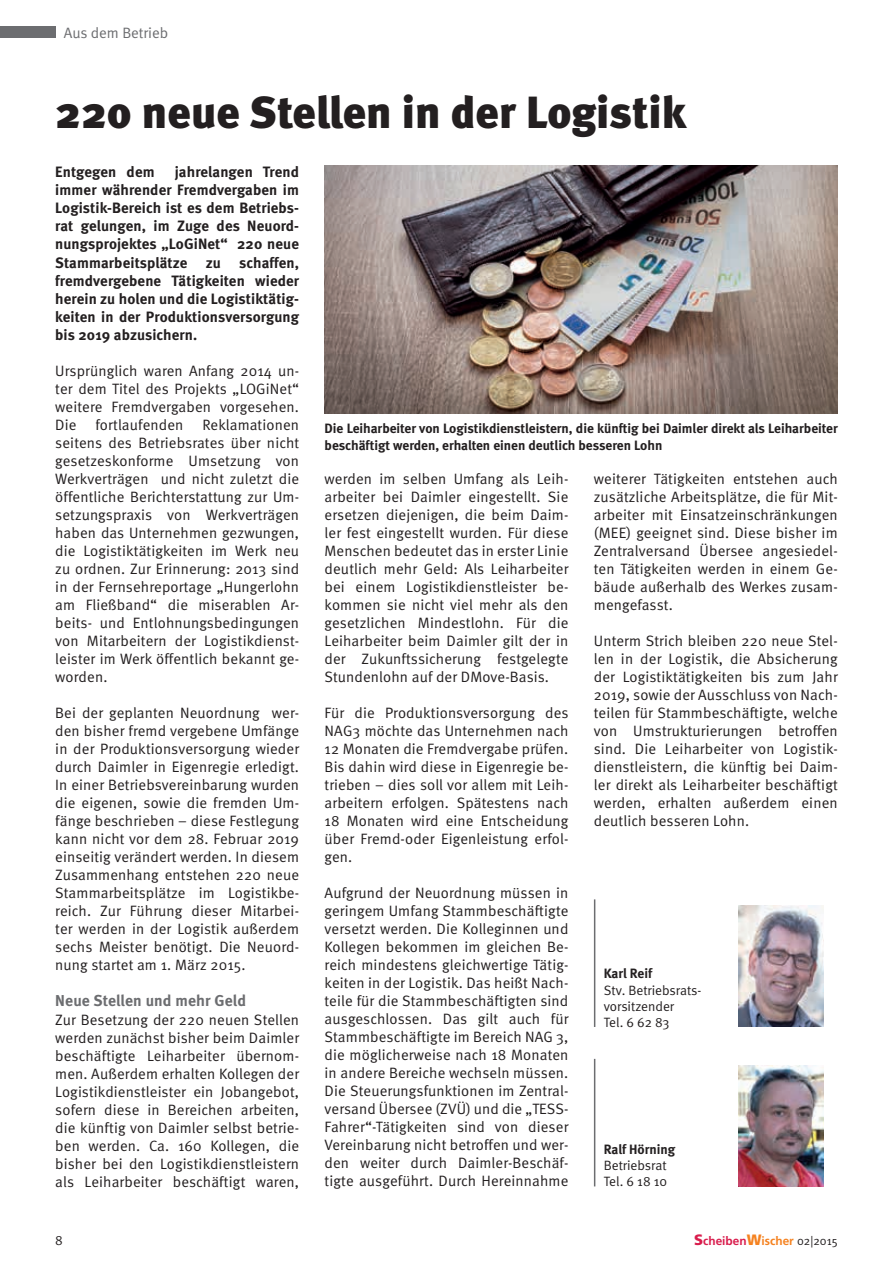
<style>
.page{position:relative;width:893px;height:1263px;background:#fff}
.page>*{position:absolute;margin:0;border:0;box-sizing:border-box;transform-origin:0 0}
.t1{font:900 45px "Meta";color:#231f20}
.t2{font:700 15.75px "Meta";letter-spacing:.01em;color:#6c6d70}
.t3{font:15px/18px "Meta Normal";letter-spacing:.01em;color:#231f20;text-align:justify}
.t4{font:700 15px/18px "Meta";letter-spacing:.01em;color:#231f20;text-align:justify}
.t5{font:15px "Meta Normal";color:#6c6d70}
.t6{font:700 13.5px/16.2px "Meta";color:#231f20}
.t7{font:13.5px/16.2px "Meta Normal";color:#231f20}
.t8{font:700 12px "Frutiger";color:#d91d4d}
.s1{font-weight:900;font-size:15px}
.s2{font-weight:900;font-size:15px;color:#f58220}
.s3{color:#f58220}
.s4{font-family:"Meta Normal";font-weight:400;color:#231f20}
</style>
<div class="page">
<div style="left:0;top:26px;width:55px;height:12px;background:#6c6d70"></div>
<img style="left:738px;top:906px;width:85px;height:121px">
<hr style="left:594px;top:899px;width:1px;height:128px;background:#6c6d70">
<img style="left:738px;top:1065px;width:85px;height:121px">
<hr style="left:594px;top:1059px;width:1px;height:127px;background:#6c6d70">
<img style="left:325px;top:166px;width:513px;height:248px">
<p class="t5" style="left:64px;top:24px;width:106px">Aus dem Betrieb</p>
<h1 class="t1" style="left:55px;top:85px;width:633px">220 neue Stellen in der Logistik</h1>
<p class="t4" style="left:55px;top:163px;width:245px;text-indent:120px">jahrelangen Trend immer währender Fremdvergaben im Logistik-Bereich ist es dem Betriebs&shy;rat gelungen, im Zuge des Neuord&shy;nungsprojektes „LoGiNet“ 220 neue Stammarbeitsplätze zu schaffen, fremdvergebene Tätigkeiten wieder herein zu holen und die Logistiktätig&shy;keiten in der Produktionsversorgung bis 2019 abzusichern.</p>
<p class="t3" style="left:55px;top:361px;width:245px">Ursprünglich waren Anfang 2014 un&shy;ter dem Titel des Projekts „LOGiNet“ weitere Fremdvergaben vorgesehen.<br>Die</p>
<p class="t4" style="left:55px;top:163px;width:101px">Entgegen dem</p>
<p class="t3" style="left:55px;top:415px;width:245px;text-indent:147px">Reklamationen seitens des Betriebsrates über nicht gesetzeskonforme Umsetzung von Werkverträgen und nicht zuletzt die öffentliche Berichterstattung zur Um&shy;setzungspraxis von Werkverträgen haben das Unternehmen gezwungen, die Logistiktätigkeiten im Werk neu zu ordnen. Zur Erinnerung: 2013 sind in der Fernsehreportage „Hungerlohn am Fließband“ die miserablen Ar&shy;beits- und Entlohnungsbedingungen von Mitarbeitern der Logistikdienst&shy;leister im Werk öffentlich bekannt ge&shy;worden.</p>
<p class="t3" style="left:55px;top:703px;width:245px">Bei der geplanten Neuordnung wer&shy;den bisher fremd vergebene Umfänge in der Produktionsversorgung wieder durch Daimler in Eigenregie erledigt.<br>In einer Betriebsvereinbarung wurden die eigenen, sowie die fremden Um&shy;fänge beschrieben – diese Festlegung kann nicht vor dem 28. Februar 2019 einseitig verändert werden. In diesem Zusammenhang entstehen 220 neue Stammarbeitsplätze im Logistikbe&shy;reich. Zur Führung dieser Mitarbei&shy;ter werden in der Logistik außerdem sechs Meister benötigt. Die Neuord&shy;nung startet am 1. März 2015.</p>
<p class="t2" style="left:55px;top:992px;width:192px">Neue Stellen und mehr Geld</p>
<p class="t3" style="left:55px;top:1010px;width:245px">Zur Besetzung der 220 neuen Stellen werden zunächst bisher beim Daimler beschäftigte Leiharbeiter übernom&shy;men. Außerdem erhalten Kollegen der Logistikdienstleister ein Jobangebot, sofern diese in Bereichen arbeiten, die künftig von Daimler selbst betrie&shy;ben werden. Ca. 160 Kollegen, die bisher bei den Logistikdienstleistern als Leiharbeiter beschäftigt waren,</p>
<p class="t3" style="left:95px;top:415px;width:89px">fortlaufenden</p>
<p class="t6" style="left:325px;top:420px;width:515px">Die Leiharbeiter von Logistikdienstleistern, die künftig bei Daimler direkt als Leiharbeiter beschäftigt werden, erhalten einen deutlich besseren Lohn</p>
<p class="t3" style="left:325px;top:469px;width:245px">werden im selben Umfang als Leih&shy;arbeiter bei Daimler eingestellt. Sie ersetzen diejenigen, die beim Daim&shy;ler fest eingestellt wurden. Für diese Menschen bedeutet das in erster Linie deutlich mehr Geld: Als Leiharbeiter bei einem Logistikdienstleister be&shy;kommen sie nicht viel mehr als den gesetzlichen Mindestlohn. Für die Leiharbeiter beim Daimler gilt der in der Zukunftssicherung festgelegte Stundenlohn auf der DMove-Basis.</p>
<p class="t3" style="left:325px;top:703px;width:245px">Für die Produktionsversorgung des NAG3 möchte das Unternehmen nach 12 Monaten die Fremdvergabe prüfen.<br>Bis dahin wird diese in Eigenregie be&shy;trieben – dies soll vor allem mit Leih&shy;arbeitern erfolgen. Spätestens nach 18 Monaten wird eine Entscheidung über Fremd-oder Eigenleistung erfol&shy;gen.</p>
<p class="t3" style="left:325px;top:883px;width:245px">Aufgrund der Neuordnung müssen in geringem Umfang Stammbeschäftigte versetzt werden. Die Kolleginnen und Kollegen bekommen im gleichen Be&shy;reich mindestens gleichwertige Tätig&shy;keiten in der Logistik. Das heißt Nach&shy;teile für die Stammbeschäftigten sind ausgeschlossen. Das gilt auch für Stammbeschäftigte im Bereich NAG 3, die möglicherweise nach 18 Monaten in andere Bereiche wechseln müssen.<br>Die Steuerungsfunktionen im Zentral&shy;versand Übersee (ZVÜ) und die „TESS-Fahrer“-Tätigkeiten sind von dieser Vereinbarung nicht betroffen und wer&shy;den weiter durch Daimler-Beschäf&shy;tigte ausgeführt. Durch Hereinnahme</p>
<p class="t3" style="left:594px;top:469px;width:245px">weiterer Tätigkeiten entstehen auch zusätzliche Arbeitsplätze, die für Mit&shy;arbeiter mit Einsatzeinschränkungen (MEE) geeignet sind. Diese bisher im Zentralversand Übersee angesiedel&shy;ten Tätigkeiten werden in einem Ge&shy;bäude außerhalb des Werkes zusam&shy;mengefasst.</p>
<p class="t3" style="left:594px;top:631px;width:245px">Unterm Strich bleiben 220 neue Stel&shy;len in der Logistik, die Absicherung der Logistiktätigkeiten bis zum Jahr 2019, sowie der Ausschluss von Nach&shy;teilen für Stammbeschäftigte, welche von Umstrukturierungen betroffen sind. Die Leiharbeiter von Logistik&shy;dienstleistern, die künftig bei Daim&shy;ler direkt als Leiharbeiter beschäftigt werden, erhalten außerdem einen deutlich besseren Lohn.</p>
<p class="t6" style="left:604px;top:965px;width:50px">Karl Reif</p>
<p class="t7" style="left:604px;top:982px;width:99px">Stv. Betriebsrats&shy;vorsitzender<br>Tel. 6 62 83</p>
<p class="t6" style="left:604px;top:1141px;width:73px">Ralf Hörning</p>
<p class="t7" style="left:604px;top:1157px;width:65px">Betriebsrat<br>Tel. 6 18 10</p>
<p class="t7" style="left:55px;top:1232px;width:9px">8</p>
<p class="t8" style="left:694px;top:1234px;width:145px"><span class="s1">S</span>cheiben<span class="s2">W</span><span class="s3">ischer</span> <span class="s4">02|2015</span></p>
</div>
